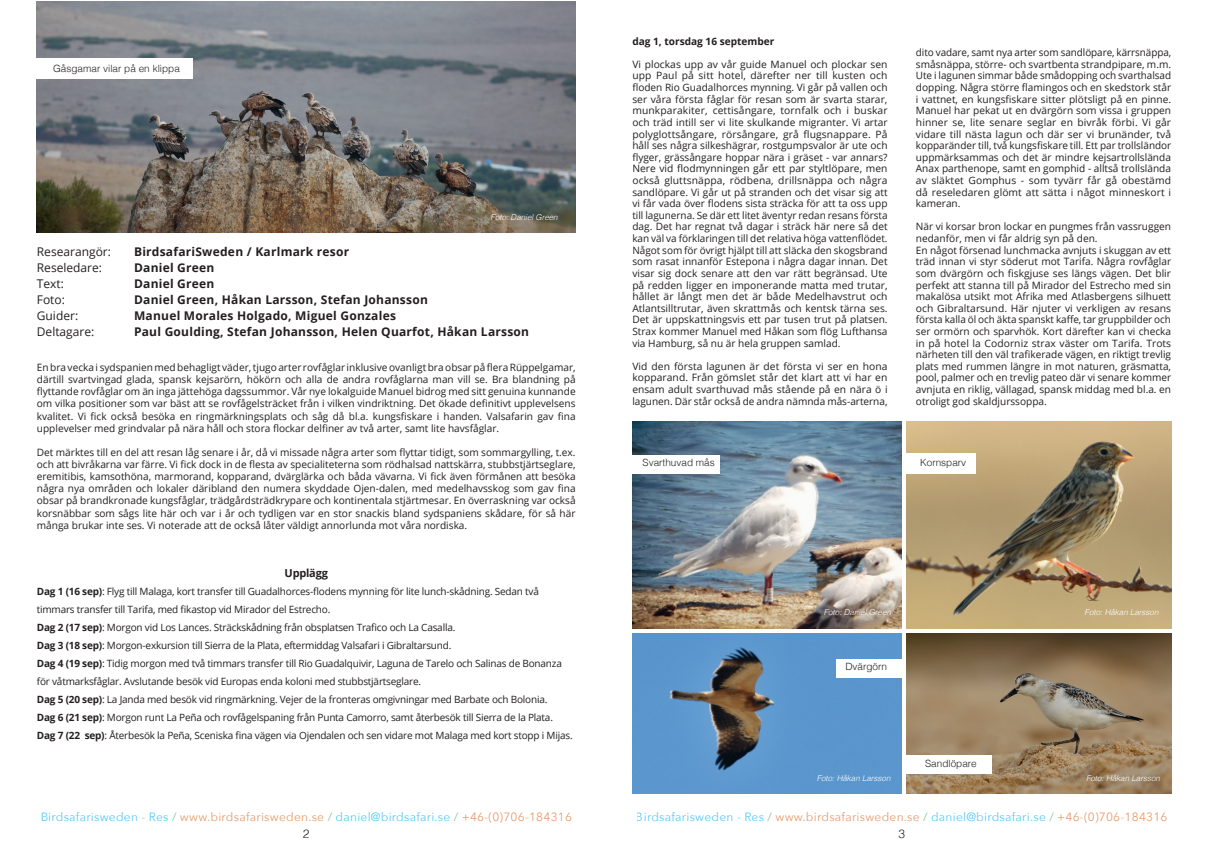
<style>
.page{position:relative;width:1208px;height:859px;background:#fff}
.page>*{position:absolute;margin:0;border:0;box-sizing:border-box;transform-origin:0 0}
.t1{font:700 12px/16px "Open Sans";letter-spacing:.02em;color:#231f20}
.t2{font:12px "Avenir Next";letter-spacing:.02em;color:#00aeef}
.t3{font:12px/16px "Open Sans";color:#231f20}
.t4{font:300 12px "Helvetica";color:#231f20}
.t5{font:700 11px "Open Sans";letter-spacing:-.02em;color:#231f20}
.t6{font:10.1px/11.6px "Open Sans";color:#231f20;text-align:justify}
.t7{font:700 10.1px "Open Sans";color:#231f20}
.t8{font:10px/18px "Open Sans";letter-spacing:-.02em;color:#231f20}
.t9{font:300 10px "Helvetica";color:#231f20}
.t10{font:italic 300 8px "Helvetica";color:#fff}
.s1{font-weight:700}
.s2{color:#40ae49}
.s3{color:#d7681d}
</style>
<div class="page">
<img style="left:37px;top:1px;width:538px;height:231px">
<img style="left:906px;top:633px;width:265px;height:160px">
<img style="left:632px;top:633px;width:269px;height:161px">
<img style="left:632px;top:422px;width:269px;height:206px">
<div style="left:24px;top:58px;width:169px;height:21px;background:#fff"></div>
<div style="left:906px;top:755px;width:85px;height:19px;background:#fff"></div>
<div style="left:836px;top:659px;width:67px;height:18px;background:#fff"></div>
<div style="left:623px;top:455px;width:97px;height:18px;background:#fff"></div>
<img style="left:906px;top:422px;width:265px;height:206px">
<div style="left:901px;top:453px;width:74px;height:21px;background:#fff"></div>
<p class="t9" style="left:53px;top:60px;width:128px">Gåsgamar vilar på en klippa</p>
<p class="t10" style="left:490px;top:210px;width:69px">Foto: Daniel Green</p>
<p class="t3" style="left:37px;top:243px;width:76px">Researangör:<br>Reseledare:<br>Text:<br>Foto:<br>Guider:<br>Deltagare:</p>
<p class="t1" style="left:134px;top:243px;width:396px">BirdsafariSweden / Karlmark resor<br>Daniel Green<br>Daniel Green<br>Daniel Green, Håkan Larsson, Stefan Johansson<br>Manuel Morales Holgado, Miguel Gonzales<br>Paul Goulding, Stefan Johansson, Helen Quarfot, Håkan Larsson</p>
<p class="t6" style="left:37px;top:361px;width:540px;line-height:12.1px">En bra vecka i sydspanien med behagligt väder, tjugo arter rovfåglar inklusive ovanligt bra obsar på flera Rüppelgamar, därtill svartvingad glada, spansk kejsarörn, hökörn och alla de andra rovfåglarna man vill se. Bra blandning på flyttande rovfåglar om än inga jättehöga dagssummor. Vår nye lokalguide Manuel bidrog med sitt genuina kunnande om vilka positioner som var bäst att se rovfågelsträcket från i vilken vindriktning. Det ökade definitivt upplevelsens kvalitet. Vi fick också besöka en ringmärkningsplats och såg då bl.a. kungsfiskare i handen. Valsafarin gav fina upplevelser med grindvalar på nära håll och stora flockar delfiner av två arter, samt lite havsfåglar.</p>
<p class="t6" style="left:37px;top:446px;width:540px;line-height:12.1px">Det märktes till en del att resan låg senare i år, då vi missade några arter som flyttar tidigt, som sommargylling, t.ex. och att bivråkarna var färre. Vi fick dock in de flesta av specialiteterna som rödhalsad nattskärra, stubbstjärtseglare, eremitibis, kamsothöna, marmorand, kopparand, dvärglärka och båda vävarna. Vi fick även förmånen att besöka några nya områden och lokaler däribland den numera skyddade Ojen-dalen, med medelhavsskog som gav fina obsar på brandkronade kungsfåglar, trädgårdsträdkrypare och kontinentala stjärtmesar. En överraskning var också korsnäbbar som sågs lite här och var i år och tydligen var en stor snackis bland sydspaniens skådare, för så här många brukar inte ses. Vi noterade att de också låter väldigt annorlunda mot våra nordiska.</p>
<p class="t5" style="left:284px;top:565px;width:45px">Upplägg</p>
<p class="t8" style="left:37px;top:582px;width:537px"><span class="s1">Dag 1 (16 sep)</span>: Flyg till Malaga, kort transfer till Guadalhorces-flodens mynning för lite lunch-skådning. Sedan två timmars transfer till Tarifa, med fikastop vid Mirador del Estrecho.<br><span class="s1">Dag 2 (17 sep)</span>: Morgon vid Los Lances. Sträckskådning från obsplatsen Trafico och La Casalla.<br><span class="s1">Dag 3 (18 sep)</span>: Morgon-exkursion till Sierra de la Plata, eftermiddag Valsafari i Gibraltarsund.<br><span class="s1">Dag 4 (19 sep)</span>: Tidig morgon med två timmars transfer till Rio Guadalquivir, Laguna de Tarelo och Salinas de Bonanza för våtmarksfåglar. Avslutande besök vid Europas enda koloni med stubbstjärtseglare.<br><span class="s1">Dag 5 (20 sep)</span>: La Janda med besök vid ringmärkning. Vejer de la fronteras omgivningar med Barbate och Bolonia.<br><span class="s1">Dag 6 (21 sep)</span>: Morgon runt La Peña och rovfågelspaning från Punta Camorro, samt återbesök till Sierra de la Plata.<br><span class="s1">Dag 7 (22 sep)</span>: Återbesök la Peña, Sceniska fina vägen via Ojendalen och sen vidare mot Malaga med kort stopp i Mijas.</p>
<p class="t7" style="left:632px;top:34px;width:143px">dag 1, torsdag 16 september</p>
<p class="t6" style="left:632px;top:58px;width:257px">Vi plockas upp av vår guide Manuel och plockar sen upp Paul på sitt hotel, därefter ner till kusten och floden Rio Guadalhorces mynning. Vi går på vallen och ser våra första fåglar för resan som är svarta starar, munkparakiter, cettisångare, tornfalk och i buskar och träd intill ser vi lite skulkande migranter. Vi artar polyglottsångare, rörsångare, grå flugsnappare. På håll ses några silkeshägrar, rostgumpsvalor är ute och flyger, grässångare hoppar nära i gräset - var annars?<br>Nere vid flodmynningen går ett par styltlöpare, men också gluttsnäppa, rödbena, drillsnäppa och några sandlöpare. Vi går ut på stranden och det visar sig att vi får vada över flodens sista sträcka för att ta oss upp till lagunerna. Se där ett litet äventyr redan resans första dag. Det har regnat två dagar i sträck här nere så det kan väl va förklaringen till det relativa höga vattenflödet.<br>Något som för övrigt hjälpt till att släcka den skogsbrand som rasat innanför Estepona i några dagar innan. Det visar sig dock senare att den var rätt begränsad. Ute på redden ligger en imponerande matta med trutar, hållet är långt men det är både Medelhavstrut och Atlantsilltrutar, även skrattmås och kentsk tärna ses.<br>Det är uppskattningsvis ett par tusen trut på platsen.<br>Strax kommer Manuel med Håkan som flög Lufthansa via Hamburg, så nu är hela gruppen samlad.</p>
<p class="t6" style="left:632px;top:360px;width:257px">Vid den första lagunen är det första vi ser en hona kopparand. Från gömslet står det klart att vi har en ensam adult svarthuvad mås stående på en nära ö i lagunen. Där står också de andra nämnda mås-arterna,</p>
<p class="t9" style="left:642px;top:454px;width:74px">Svarthuvad mås</p>
<p class="t6" style="left:916px;top:46px;width:257px">dito vadare, samt nya arter som sandlöpare, kärrsnäppa, småsnäppa, större- och svartbenta strandpipare, m.m.<br>Ute i lagunen simmar både smådopping och svarthalsad dopping. Några större flamingos och en skedstork står i vattnet, en kungsfiskare sitter plötsligt på en pinne.<br>Manuel har pekat ut en dvärgörn som vissa i gruppen hinner se, lite senare seglar en bivråk förbi. Vi går vidare till nästa lagun och där ser vi brunänder, två kopparänder till, två kungsfiskare till. Ett par trollsländor uppmärksammas och det är mindre kejsartrollslända Anax parthenope, samt en gomphid - alltså trollslända av släktet Gomphus - som tyvärr får gå obestämd då reseledaren glömt att sätta i något minneskort i kameran.</p>
<p class="t6" style="left:916px;top:221px;width:257px;text-align:left">När vi korsar bron lockar en pungmes från vassruggen nedanför, men vi får aldrig syn på den.<br>En något försenad lunchmacka avnjuts i skuggan av ett träd innan vi styr söderut mot Tarifa. Några rovfåglar som dvärgörn och fiskgjuse ses längs vägen. Det blir perfekt att stanna till på Mirador del Estrecho med sin makalösa utsikt mot Afrika med Atlasbergens silhuett och Gibraltarsund. Här njuter vi verkligen av resans första kalla öl och äkta spanskt kaffe, tar gruppbilder och ser ormörn och sparvhök. Kort därefter kan vi checka in på hotel la Codorniz strax väster om Tarifa. Trots närheten till den väl trafikerade vägen, en riktigt trevlig plats med rummen längre in mot naturen, gräsmatta, pool, palmer och en trevlig pateo där vi senare kommer avnjuta en riklig, vällagad, spansk middag med bl.a. en otroligt god skaldjurssoppa.</p>
<p class="t9" style="left:920px;top:454px;width:48px">Kornsparv</p>
<p class="t10" style="left:823px;top:606px;width:69px">Foto: Daniel Green</p>
<p class="t9" style="left:845px;top:658px;width:43px">Dvärgörn</p>
<p class="t10" style="left:816px;top:771px;width:75px">Foto: Håkan Larsson</p>
<p class="t9" style="left:925px;top:755px;width:53px">Sandlöpare</p>
<p class="t10" style="left:1084px;top:606px;width:75px">Foto: Håkan Larsson</p>
<p class="t10" style="left:1086px;top:771px;width:75px">Foto: Håkan Larsson</p>
<p class="t2" style="left:40px;top:807px;width:533px">Birdsafarisweden - Res <span class="s2">/</span> <span class="s3">www.birdsafarisweden.se</span> <span class="s2">/</span> daniel@birdsafari.se <span class="s2">/</span> <span class="s3">+46-(0)706-184316</span></p>
<p class="t2" style="left:636px;top:807px;width:533px">Birdsafarisweden - Res <span class="s2">/</span> <span class="s3">www.birdsafarisweden.se</span> <span class="s2">/</span> daniel@birdsafari.se <span class="s2">/</span> <span class="s3">+46-(0)706-184316</span></p>
<p class="t4" style="left:303px;top:823px;width:8px">2</p>
<p class="t4" style="left:898px;top:823px;width:8px">3</p>
</div>
